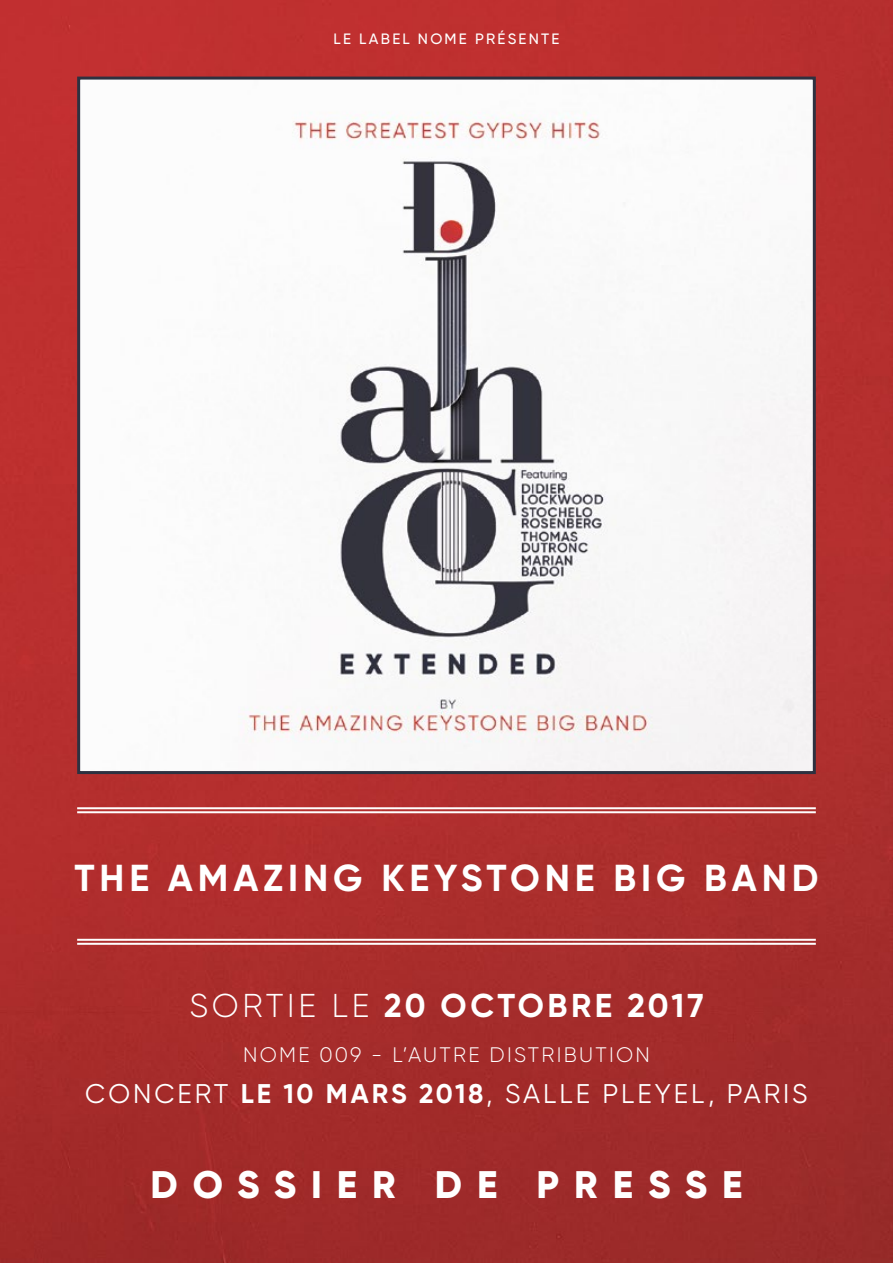
<style>
.page{position:relative;width:893px;height:1263px;background:#fff}
.page>*{position:absolute;margin:0;border:0;box-sizing:border-box;transform-origin:0 0}
.t1{font:800 38.4px "Gilroy";letter-spacing:.39em;color:#fff}
.t2{font:700 37.5px "Gilroy";letter-spacing:.13em;color:#fff}
.t3{font:700 33px "Gilroy";letter-spacing:.1em;color:#fff}
.t4{font:27px "Gilroy";letter-spacing:.11em;color:#fff}
.t5{font:300 21px "Gilroy";letter-spacing:.11em;color:#fff}
.t6{font:500 15px "Gilroy";letter-spacing:.15em;color:#fff}
.s1{font-weight:300}
.s2{font-weight:700}
</style>
<div class="page">
<img style="left:0;top:0;width:893px;height:1263px">
<hr style="left:77px;top:811px;width:739px;height:2px;background:#fff">
<hr style="left:77px;top:807px;width:739px;height:2px;background:#fff">
<hr style="left:77px;top:939px;width:739px;height:2px;background:#fff">
<hr style="left:77px;top:943px;width:739px;height:2px;background:#fff">
<img style="left:81px;top:81px;width:731px;height:689px">
<div style="left:77px;top:77px;width:739px;height:697px;border:3px solid #2e3140"></div>
<p class="t6" style="left:333px;top:30px;width:228px">LE LABEL NOME PRÉSENTE</p>
<h2 class="t2" style="left:74px;top:854px;width:746px">THE AMAZING KEYSTONE BIG BAND</h2>
<p class="t3" style="left:190px;top:985px;width:516px"><span class="s1">SORTIE LE</span> 20 OCTOBRE 2017</p>
<p class="t5" style="left:243px;top:1042px;width:408px">NOME 009 - L’AUTRE DISTRIBUTION</p>
<p class="t4" style="left:85px;top:1077px;width:724px">CONCERT <span class="s2">LE 10 MARS 2018</span>, SALLE PLEYEL, PARIS</p>
<h1 class="t1" style="left:151px;top:1160px;width:593px">DOSSIER DE PRESSE</h1>
</div>
